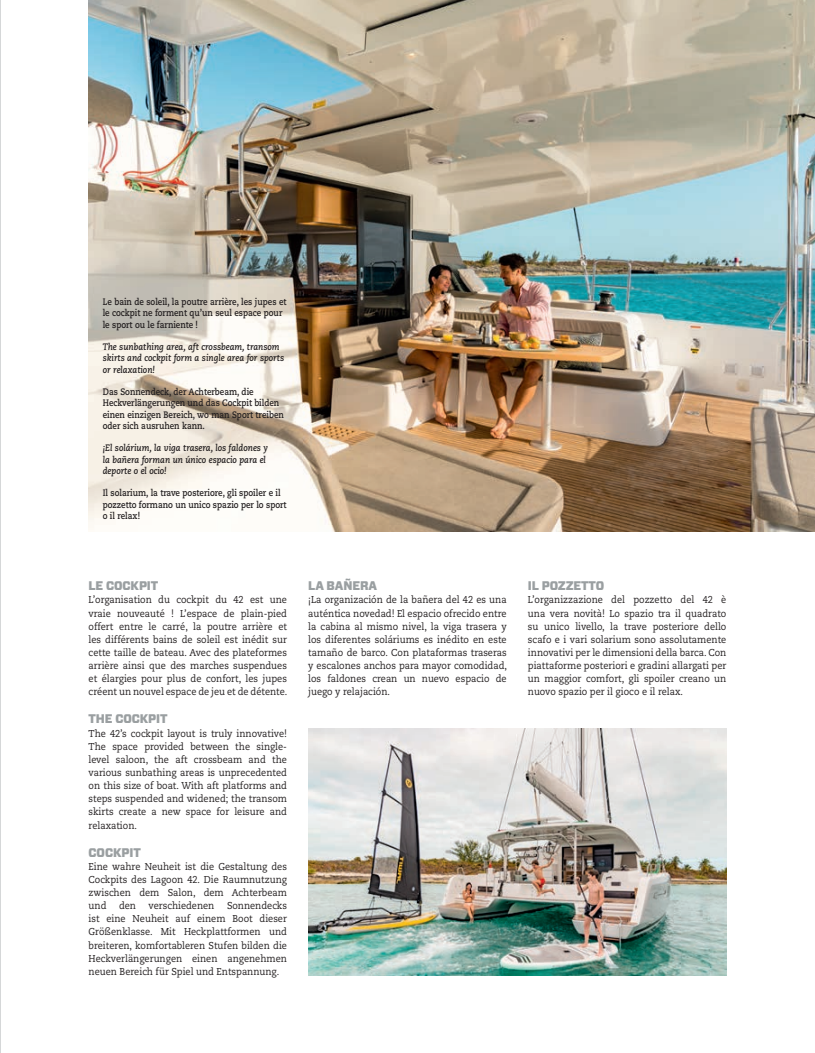
<style>
.page{position:relative;width:815px;height:1053px;background:#fff}
.page>*{position:absolute;margin:0;border:0;box-sizing:border-box;transform-origin:0 0}
.t1{font:900 12.5px "Forza";letter-spacing:-.01em;color:#9a9fa1;scale:.91 1}
.t2{font:10px/13.1px "Caecilia";color:#231f20;text-align:justify;scale:.92 1}
.t3{font:700 9.38px/11.2px "Caecilia";color:#231f20;scale:.86 1}
.t4{font:italic 700 9.38px/11.2px "Caecilia";color:#231f20;scale:.9 1}
</style>
<div class="page">
<svg style="left:0;top:0;width:1px;height:1052px"></svg>
<img style="left:89px;top:0;width:726px;height:531px">
<img style="left:308px;top:729px;width:418px;height:245px">
<p class="t3" style="left:103px;top:296px;width:215px">Le bain de soleil, la poutre arrière, les jupes et le cockpit ne forment qu’un seul espace pour le sport ou le farniente !</p>
<p class="t4" style="left:103px;top:341px;width:203px">The sunbathing area, aft crossbeam, transom skirts and cockpit form a single area for sports or relaxation!</p>
<p class="t3" style="left:103px;top:386px;width:212px">Das Sonnendeck, der Achterbeam, die Heckverlängerungen und das Cockpit bilden einen einzigen Bereich, wo man Sport treiben oder sich ausruhen kann.</p>
<p class="t4" style="left:103px;top:442px;width:185px">¡El solárium, la viga trasera, los faldones y la bañera forman un único espacio para el deporte o el ocio!</p>
<p class="t3" style="left:103px;top:487px;width:215px">Il solarium, la trave posteriore, gli spoiler e il pozzetto formano un unico spazio per lo sport o il relax!</p>
<p class="t1" style="left:89px;top:577px;width:78px">LE COCKPIT</p>
<p class="t2" style="left:89px;top:593px;width:218px">L’organisation du cockpit du 42 est une vraie nouveauté ! L’espace de plain-pied offert entre le carré, la poutre arrière et les différents bains de soleil est inédit sur cette taille de bateau. Avec des plateformes arrière ainsi que des marches suspendues et élargies pour plus de confort, les jupes créent un nouvel espace de jeu et de détente.</p>
<p class="t1" style="left:89px;top:710px;width:88px">THE COCKPIT</p>
<p class="t2" style="left:89px;top:726px;width:217px">The 42’s cockpit layout is truly innovative!<br>The space provided between the single&shy;level saloon, the aft crossbeam and the various sunbathing areas is unprecedented on this size of boat. With aft platforms and steps suspended and widened; the transom skirts create a new space for leisure and relaxation.</p>
<p class="t1" style="left:89px;top:843px;width:59px">COCKPIT</p>
<p class="t2" style="left:89px;top:859px;width:217px">Eine wahre Neuheit ist die Gestaltung des Cockpits des Lagoon 42. Die Raumnutzung zwischen dem Salon, dem Achterbeam und</p>
<p class="t2" style="left:119px;top:899px;width:20px">den</p>
<p class="t2" style="left:149px;top:899px;width:73px">verschiedenen</p>
<p class="t2" style="left:89px;top:899px;width:217px;text-indent:138px">Sonnendecks ist eine Neuheit auf einem Boot dieser Größenklasse. Mit Heckplattformen und breiteren, komfortableren Stufen bilden die Heckverlängerungen einen angenehmen neuen Bereich für Spiel und Entspannung.</p>
<p class="t1" style="left:308px;top:577px;width:77px">LA BAÑERA</p>
<p class="t2" style="left:308px;top:593px;width:218px">¡La organización de la bañera del 42 es una auténtica novedad! El espacio ofrecido entre la cabina al mismo nivel, la viga trasera y los diferentes soláriums es inédito en este tamaño de barco. Con plataformas traseras y escalones anchos para mayor comodidad, los faldones crean un nuevo espacio de juego y relajación.</p>
<p class="t1" style="left:528px;top:577px;width:85px">IL POZZETTO</p>
<p class="t2" style="left:528px;top:593px;width:217px">L’organizzazione del pozzetto del 42 è una vera novità! Lo spazio tra il quadrato su unico livello, la trave posteriore dello scafo e i vari solarium sono assolutamente innovativi per le dimensioni della barca. Con piattaforme posteriori e gradini allargati per un maggior comfort, gli spoiler creano un nuovo spazio per il gioco e il relax.</p>
</div>
